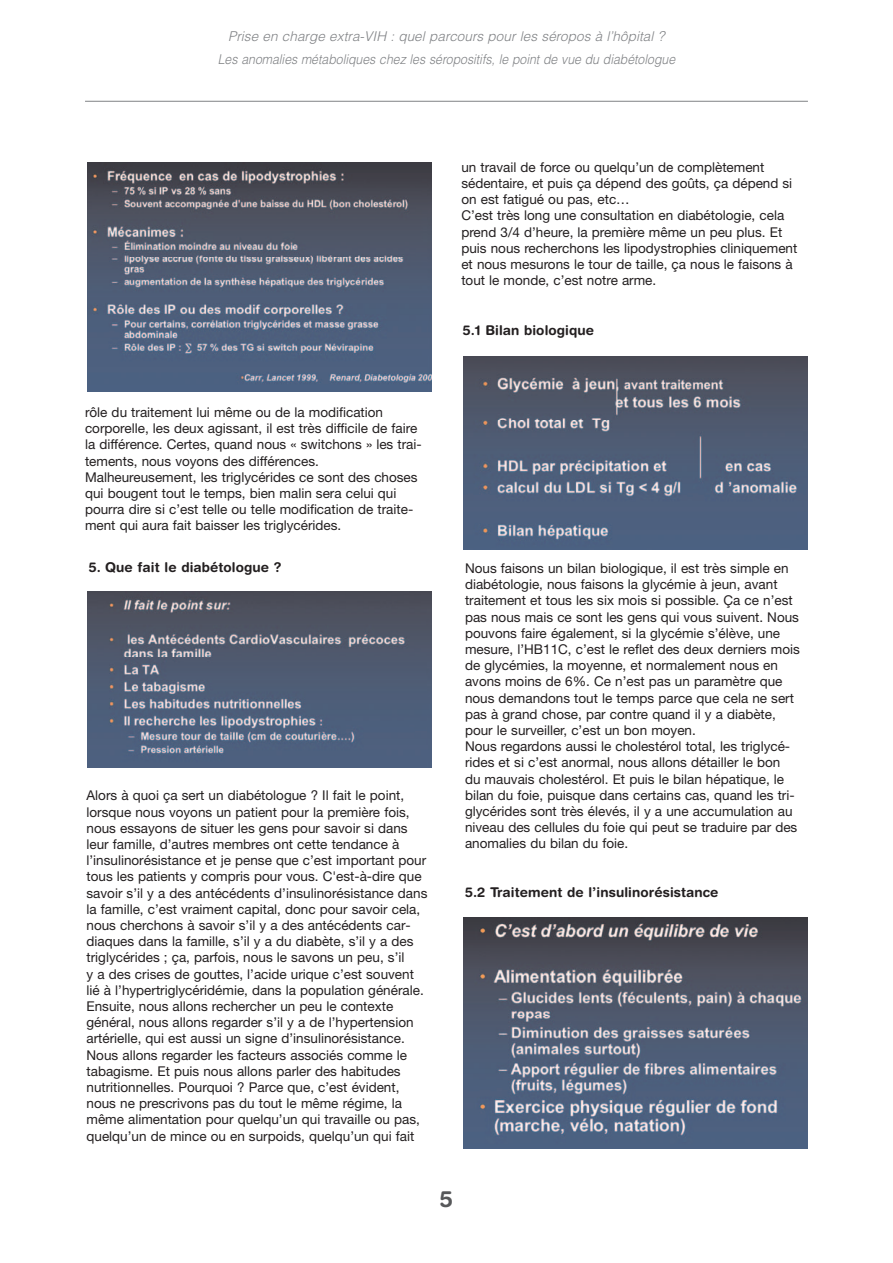
<style>
.page{position:relative;width:893px;height:1263px;background:#fff}
.page>*{position:absolute;margin:0;border:0;box-sizing:border-box;transform-origin:0 0}
.t1{font:700 22.5px "Helvetica Rounded";color:#57585a}
.t2{font:13.5px/16.2px "Helvetica Neue";color:#231f20}
.t3{font:italic 300 13.5px/22.5px "Helvetica";color:#808285;text-align:center}
.t4{font:700 13.5px "Helvetica Rounded";letter-spacing:.005em;color:#231f20}
</style>
<div class="page">
<hr style="left:85px;top:101px;width:723px;height:1px;background:#808285">
<img style="left:87px;top:162px;width:345px;height:229px">
<img style="left:87px;top:592px;width:345px;height:175px">
<img style="left:463px;top:356px;width:345px;height:193px">
<img style="left:463px;top:917px;width:345px;height:232px">
<p class="t3" style="left:218px;top:27px;width:459px">Prise en charge extra-VIH : quel parcours pour les séropos à l’hôpital ?<br>Les anomalies métaboliques chez les séropositifs, le point de vue du diabétologue</p>
<p class="t2" style="left:461px;top:160px;width:337px">un travail de force ou quelqu’un de complètement sédentaire, et puis ça dépend des goûts, ça dépend si on est fatigué ou pas, etc…<br>C’est très long une consultation en diabétologie, cela prend 3/4 d’heure, la première même un peu plus. Et puis nous recherchons les lipodystrophies cliniquement et nous mesurons le tour de taille, ça nous le faisons à tout le monde, c’est notre arme.</p>
<p class="t4" style="left:463px;top:325px;width:133px">5.1 Bilan biologique</p>
<p class="t2" style="left:85px;top:405px;width:338px">rôle du traitement lui même ou de la modification corporelle, les deux agissant, il est très difficile de faire la différence. Certes, quand nous « switchons » les trai&shy;tements, nous voyons des différences.<br>Malheureusement, les triglycérides ce sont des choses qui bougent tout le temps, bien malin sera celui qui pourra dire si c’est telle ou telle modification de traite&shy;ment qui aura fait baisser les triglycérides.</p>
<p class="t4" style="left:89px;top:562px;width:194px">5. Que fait le diabétologue ?</p>
<p class="t2" style="left:87px;top:789px;width:342px">Alors à quoi ça sert un diabétologue ? Il fait le point, lorsque nous voyons un patient pour la première fois, nous essayons de situer les gens pour savoir si dans leur famille, d’autres membres ont cette tendance à l’insulinorésistance et je pense que c’est important pour tous les patients y compris pour vous. C'est-à-dire que savoir s’il y a des antécédents d’insulinorésistance dans la famille, c’est vraiment capital, donc pour savoir cela, nous cherchons à savoir s’il y a des antécédents car&shy;diaques dans la famille, s’il y a du diabète, s’il y a des triglycérides ; ça, parfois, nous le savons un peu, s’il<br>y a des crises de gouttes, l’acide urique c’est souvent lié à l’hypertriglycéridémie, dans la population générale.<br>Ensuite, nous allons rechercher un peu le contexte général, nous allons regarder s’il y a de l’hypertension artérielle, qui est aussi un signe d’insulinorésistance.<br>Nous allons regarder les facteurs associés comme le tabagisme. Et puis nous allons parler des habitudes nutritionnelles. Pourquoi ? Parce que, c’est évident, nous ne prescrivons pas du tout le même régime, la même alimentation pour quelqu’un qui travaille ou pas, quelqu’un de mince ou en surpoids, quelqu’un qui fait</p>
<p class="t2" style="left:465px;top:561px;width:336px">Nous faisons un bilan biologique, il est très simple en diabétologie, nous faisons la glycémie à jeun, avant traitement et tous les six mois si possible. Ça ce n’est pas nous mais ce sont les gens qui vous suivent. Nous pouvons faire également, si la glycémie s’élève, une mesure, l’HB11C, c’est le reflet des deux derniers mois de glycémies, la moyenne, et normalement nous en avons moins de 6%. Ce n’est pas un paramètre que nous demandons tout le temps parce que cela ne sert pas à grand chose, par contre quand il y a diabète, pour le surveiller, c’est un bon moyen.<br>Nous regardons aussi le cholestérol total, les triglycé&shy;rides et si c’est anormal, nous allons détailler le bon<br>du mauvais cholestérol. Et puis le bilan hépatique, le bilan du foie, puisque dans certains cas, quand les tri&shy;glycérides sont très élevés, il y a une accumulation au niveau des cellules du foie qui peut se traduire par des anomalies du bilan du foie.</p>
<p class="t4" style="left:465px;top:888px;width:255px">5.2 Traitement de l’insulinorésistance</p>
<h1 class="t1" style="left:440px;top:1190px;width:15px">5</h1>
</div>
